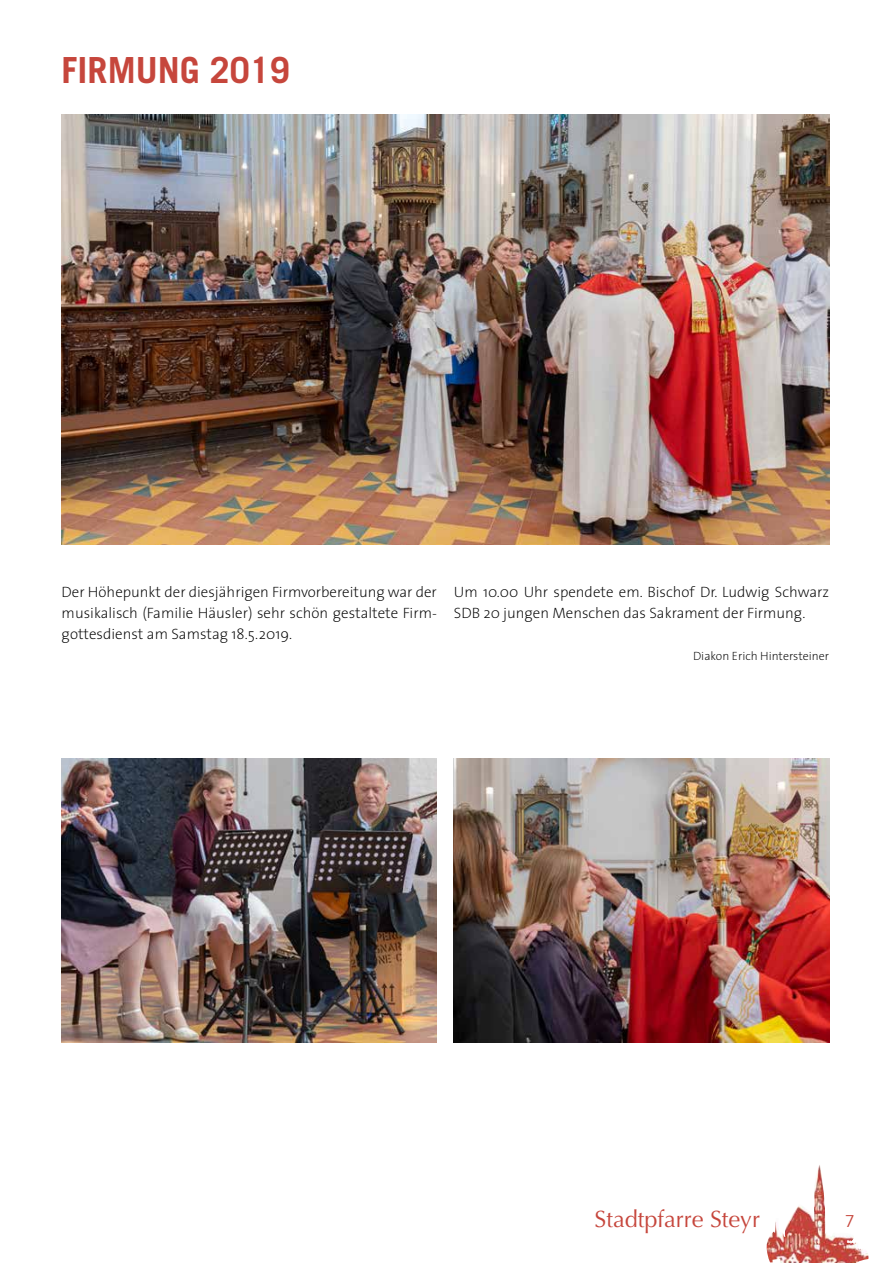
<style>
.page{position:relative;width:893px;height:1263px;background:#fff}
.page>*{position:absolute;margin:0;border:0;box-sizing:border-box;transform-origin:0 0}
.t1{font:700 36px "Trade Gothic LT Std";color:#c6463c}
.t2{font:23.55px "Optima";color:#c6463c}
.t3{font:16.5px "Trade Gothic LT Std";color:#c6463c}
.t4{font:200 15px/21px "The Sans";color:#000;text-align:justify}
.t5{font:200 12px "The Sans";color:#000}
</style>
<div class="page">
<img style="left:766px;top:1165px;width:103px;height:98px">
<img style="left:62px;top:758px;width:375px;height:284px">
<img style="left:62px;top:114px;width:767px;height:431px">
<img style="left:454px;top:758px;width:375px;height:284px">
<h1 class="t1" style="left:62px;top:48px;width:230px">FIRMUNG 2019</h1>
<p class="t4" style="left:62px;top:581px;width:377px">Der Höhepunkt der diesjährigen Firmvorbereitung war der musikalisch (Familie Häusler) sehr schön gestaltete Firm&shy;gottesdienst am Samstag 18.5.2019.</p>
<p class="t4" style="left:454px;top:581px;width:377px">Um 10.00 Uhr spendete em. Bischof Dr. Ludwig Schwarz<br>SDB 20 jungen Menschen das Sakrament der Firmung.</p>
<p class="t5" style="left:693px;top:646px;width:138px">Diakon Erich Hintersteiner</p>
<h2 class="t2" style="left:595px;top:1205px;width:167px">Stadtpfarre Steyr</h2>
<p class="t3" style="left:845px;top:1211px;width:12px">7</p>
</div>
